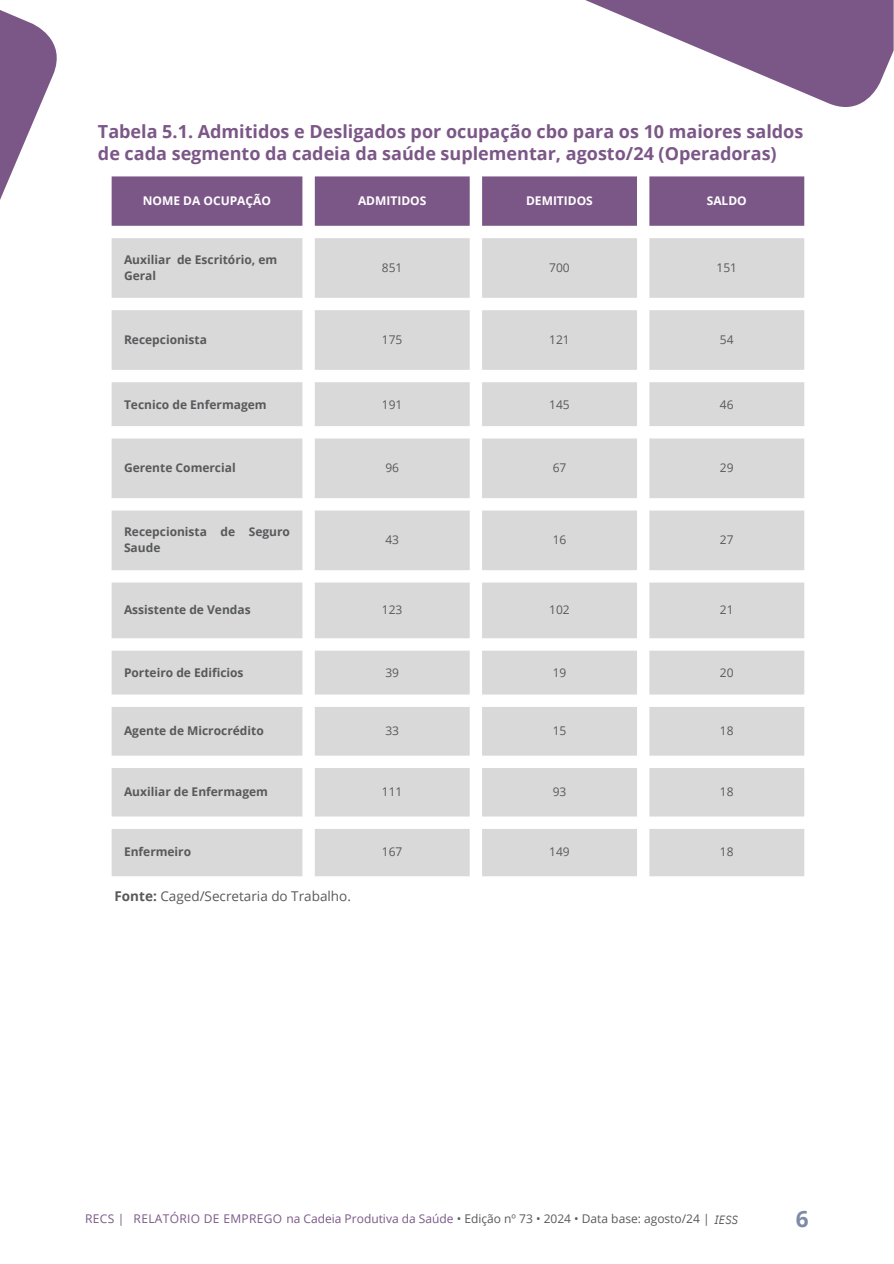
<style>
.page{position:relative;width:894px;height:1264px;background:#fff}
.page>*{position:absolute;margin:0;border:0;box-sizing:border-box;transform-origin:0 0}
.t1{font:700 22.5px "Open Sans";color:#7d8aa8}
.t2{font:700 18px/22.5px "Open Sans";color:#7b5787}
.t3{font:13.5px "Open Sans";color:#58595b}
.t4{font:700 12px/16px "Open Sans";color:#58595b}
.t5{font:12px "Open Sans";color:#7b5787}
.t6{font:12px "Open Sans";color:#58595b}
.t7{font:700 12px "Open Sans";color:#fff}
.t8{font:italic 12px "IBM Plex Sans Cond";color:#58595b}
.s1{font-weight:700}
.s2{color:#58595b}
</style>
<div class="page">
<svg style="left:0;top:10px;width:57px;height:190px"></svg>
<svg style="left:585px;top:0;width:308px;height:107px"></svg>
<svg style="left:112px;top:176px;width:692px;height:50px;background:#83618e"></svg>
<svg style="left:112px;top:238px;width:692px;height:638px;fill:#d9d9d9"></svg>
<p class="t2" style="left:98px;top:119px;width:706px">Tabela 5.1. Admitidos e Desligados por ocupação cbo para os 10 maiores saldos de cada segmento da cadeia da saúde suplementar, agosto/24 (Operadoras)</p>
<p class="t7" style="left:143px;top:192px;width:130px">NOME DA OCUPAÇÃO</p>
<p class="t7" style="left:358px;top:192px;width:70px">ADMITIDOS</p>
<p class="t7" style="left:526px;top:192px;width:68px">DEMITIDOS</p>
<p class="t7" style="left:706px;top:192px;width:42px">SALDO</p>
<p class="t4" style="left:124px;top:251px;width:155px">Auxiliar de Escritório, em<br>Geral</p>
<p class="t6" style="left:382px;top:259px;width:22px">851</p>
<p class="t6" style="left:549px;top:259px;width:22px">700</p>
<p class="t6" style="left:716px;top:259px;width:22px">151</p>
<p class="t4" style="left:124px;top:331px;width:84px">Recepcionista</p>
<p class="t6" style="left:382px;top:331px;width:22px">175</p>
<p class="t6" style="left:549px;top:331px;width:22px">121</p>
<p class="t6" style="left:719px;top:331px;width:15px">54</p>
<p class="t4" style="left:124px;top:396px;width:144px">Tecnico de Enfermagem</p>
<p class="t6" style="left:382px;top:396px;width:22px">191</p>
<p class="t6" style="left:549px;top:396px;width:22px">145</p>
<p class="t6" style="left:719px;top:396px;width:15px">46</p>
<p class="t4" style="left:124px;top:459px;width:113px">Gerente Comercial</p>
<p class="t6" style="left:385px;top:459px;width:15px">96</p>
<p class="t6" style="left:552px;top:459px;width:15px">67</p>
<p class="t6" style="left:719px;top:459px;width:15px">29</p>
<p class="t4" style="left:124px;top:523px;width:167px">Recepcionista de Seguro<br>Saude</p>
<p class="t6" style="left:385px;top:531px;width:15px">43</p>
<p class="t6" style="left:552px;top:531px;width:15px">16</p>
<p class="t6" style="left:719px;top:531px;width:15px">27</p>
<p class="t4" style="left:124px;top:601px;width:128px">Assistente de Vendas</p>
<p class="t6" style="left:382px;top:601px;width:22px">123</p>
<p class="t6" style="left:549px;top:601px;width:22px">102</p>
<p class="t6" style="left:719px;top:601px;width:15px">21</p>
<p class="t4" style="left:124px;top:664px;width:121px">Porteiro de Edificios</p>
<p class="t6" style="left:385px;top:664px;width:15px">39</p>
<p class="t6" style="left:552px;top:664px;width:15px">19</p>
<p class="t6" style="left:719px;top:664px;width:15px">20</p>
<h4 class="t4" style="left:124px;top:722px;width:141px">Agente de Microcrédito</h4>
<h4 class="t6" style="left:385px;top:722px;width:15px">33</h4>
<h4 class="t6" style="left:552px;top:722px;width:15px">15</h4>
<h4 class="t6" style="left:719px;top:722px;width:15px">18</h4>
<h4 class="t4" style="left:124px;top:783px;width:145px">Auxiliar de Enfermagem</h4>
<h2 class="t6" style="left:382px;top:783px;width:22px">111</h2>
<p class="t6" style="left:552px;top:783px;width:15px">93</p>
<h3 class="t6" style="left:719px;top:783px;width:15px">18</h3>
<p class="t4" style="left:124px;top:843px;width:69px">Enfermeiro</p>
<h3 class="t6" style="left:382px;top:843px;width:22px">167</h3>
<h3 class="t6" style="left:549px;top:843px;width:22px">149</h3>
<p class="t6" style="left:719px;top:843px;width:15px">18</p>
<p class="t3" style="left:114px;top:886px;width:238px"><span class="s1">Fonte:</span> Caged/Secretaria do Trabalho.</p>
<h1 class="t5" style="left:85px;top:1210px;width:41px">RECS |</h1>
<p class="t5" style="left:134px;top:1209px;width:577px">RELATÓRIO DE EMPREGO na Cadeia Produtiva da Saúde <span class="s2">• Edição nº 73 • 2024 • Data base: agosto/24 |</span></p>
<p class="t1" style="left:795px;top:1203px;width:14px">6</p>
<p class="t8" style="left:714px;top:1212px;width:25px">IESS</p>
</div>
